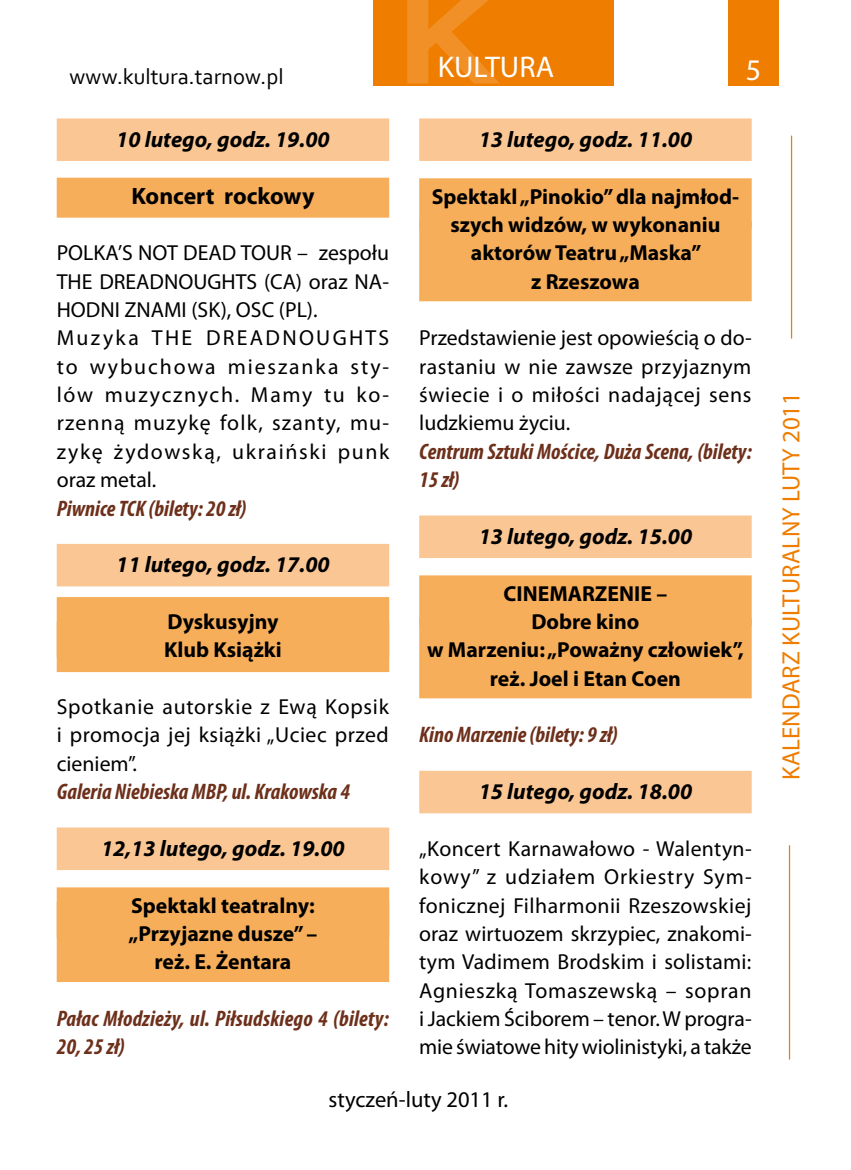
<style>
.page{position:relative;width:851px;height:1170px;background:#fff}
.page>*{position:absolute;margin:0;border:0;box-sizing:border-box;transform-origin:0 0}
.t1{font:30px "Myriad Pro";color:#fff}
.t2{font:25px "Myriad Pro";color:#ee7d00}
.t3{font:700 23.75px "Myriad Pro";color:#000}
.t4{font:italic 700 condensed 22.5px/28.2px "Myriad Pro";color:#6d301b}
.t5{font:italic 700 22.5px "Myriad Pro";color:#000}
.t6{font:22.5px "Corbel";color:#000}
.t7{font:22.5px "Myriad Pro";color:#000}
.t8{font:21.75px/28.2px "Myriad Pro";letter-spacing:.025em;color:#000;text-align:justify}
.t9{font:700 21.75px/28.2px "Myriad Pro";color:#000;text-align:center}
.t10{font:21.75px/28.2px "Myriad Pro";letter-spacing:.065em;color:#000}
</style>
<div class="page">
<div style="left:373px;top:0;width:241px;height:85px;background:#ee7d00"></div>
<svg style="left:404px;top:0;width:164px;height:86px"></svg>
<div style="left:728px;top:0;width:50px;height:85px;background:#ee7d00"></div>
<hr style="left:790px;top:136px;width:2px;height:202px;background:#ee7d00">
<hr style="left:788px;top:845px;width:2px;height:214px;background:#ee7d00">
<div style="left:57px;top:118px;width:332px;height:43px;background:#fac694"></div>
<div style="left:57px;top:178px;width:332px;height:40px;background:#f7ae5b"></div>
<div style="left:57px;top:544px;width:332px;height:42px;background:#fac694"></div>
<div style="left:57px;top:597px;width:332px;height:75px;background:#f7ae5b"></div>
<div style="left:57px;top:827px;width:332px;height:43px;background:#fac694"></div>
<div style="left:57px;top:887px;width:332px;height:50px;background:#f7ae5b"></div>
<div style="left:57px;top:901px;width:332px;height:80px;background:#f7ae5b"></div>
<div style="left:419px;top:118px;width:332px;height:43px;background:#fac694"></div>
<div style="left:419px;top:178px;width:332px;height:50px;background:#f7ae5b"></div>
<div style="left:419px;top:221px;width:332px;height:80px;background:#f7ae5b"></div>
<div style="left:419px;top:515px;width:332px;height:43px;background:#fac694"></div>
<div style="left:419px;top:575px;width:332px;height:50px;background:#f7ae5b"></div>
<div style="left:419px;top:618px;width:332px;height:80px;background:#f7ae5b"></div>
<div style="left:419px;top:770px;width:332px;height:43px;background:#fac694"></div>
<p class="t6" style="left:70px;top:62px;width:215px">www.kultura.tarnow.pl</p>
<p class="t5" style="left:116px;top:124px;width:215px">10 lutego, godz. 19.00</p>
<p class="t3" style="left:131px;top:180px;width:184px">Koncert rockowy</p>
<p class="t10" style="left:57px;top:238px;width:334px">POLKA’S NOT DEAD TOUR – zespołu<br>THE DREADNOUGHTS (CA) oraz NA-<br>HODNI ZNAMI (SK), OSC (PL).<br>Muzyka THE DREADNOUGHTS to wybuchowa mieszanka sty&shy;lów muzycznych. Mamy tu ko&shy;rzenną muzykę folk, szanty, mu&shy;zykę żydowską, ukraiński punk oraz metal.</p>
<p class="t4" style="left:57px;top:493px;width:191px">Piwnice TCK (bilety: 20 zł)</p>
<p class="t5" style="left:116px;top:550px;width:215px">11 lutego, godz. 17.00</p>
<p class="t9" style="left:164px;top:606px;width:119px;text-align:left">Dyskusyjny<br>Klub Książki</p>
<p class="t8" style="left:57px;top:692px;width:333px">Spotkanie autorskie z Ewą Kopsik i promocja jej książki „Uciec przed cieniem”.</p>
<p class="t4" style="left:57px;top:777px;width:295px">Galeria Niebieska MBP, ul. Krakowska 4</p>
<p class="t5" style="left:101px;top:833px;width:245px">12,13 lutego, godz. 19.00</p>
<p class="t9" style="left:128px;top:890px;width:191px">Spektakl teatralny: „Przyjazne dusze” – reż. E. Żentara</p>
<p class="t4" style="left:57px;top:1003px;width:334px">Pałac Młodzieży, ul. Piłsudskiego 4 (bilety:<br>20, 25 zł)</p>
<h1 class="t1" style="left:437px;top:48px;width:118px">KULTURA</h1>
<h1 class="t1" style="left:745px;top:51px;width:17px">5</h1>
<p class="t5" style="left:478px;top:124px;width:215px">13 lutego, godz. 11.00</p>
<p class="t9" style="left:431px;top:181px;width:309px">Spektakl „Pinokio” dla najmłod&shy;szych widzów, w wykonaniu aktorów Teatru „Maska”<br>z Rzeszowa</p>
<p class="t8" style="left:419px;top:323px;width:334px">Przedstawienie jest opowieścią o do&shy;rastaniu w nie zawsze przyjaznym świecie i o miłości nadającej sens ludzkiemu życiu.</p>
<p class="t4" style="left:419px;top:436px;width:334px">Centrum Sztuki Mościce, Duża Scena, (bilety:<br>15 zł)</p>
<p class="t5" style="left:478px;top:521px;width:215px">13 lutego, godz. 15.00</p>
<p class="t9" style="left:427px;top:578px;width:318px">CINEMARZENIE –<br>Dobre kino<br>w Marzeniu: „Poważny człowiek”, reż. Joel i Etan Coen</p>
<p class="t4" style="left:419px;top:720px;width:200px">Kino Marzenie (bilety: 9 zł)</p>
<p class="t5" style="left:478px;top:776px;width:215px">15 lutego, godz. 18.00</p>
<p class="t8" style="left:419px;top:834px;width:334px">„Koncert Karnawałowo - Walentyn&shy;kowy” z udziałem Orkiestry Sym&shy;fonicznej Filharmonii Rzeszowskiej oraz wirtuozem skrzypiec, znakomi&shy;tym Vadimem Brodskim i solistami:<br>Agnieszką Tomaszewską – sopran i Jackiem Ściborem – tenor. W progra&shy;mie światowe hity wiolinistyki, a także</p>
<p class="t7" style="left:328px;top:1085px;width:181px">styczeń-luty 2011 r.</p>
<p class="t2" style="left:775px;top:779px;width:389px;rotate:-90deg">KALENDARZ KULTURALNY LUTY 2011</p>
</div>
